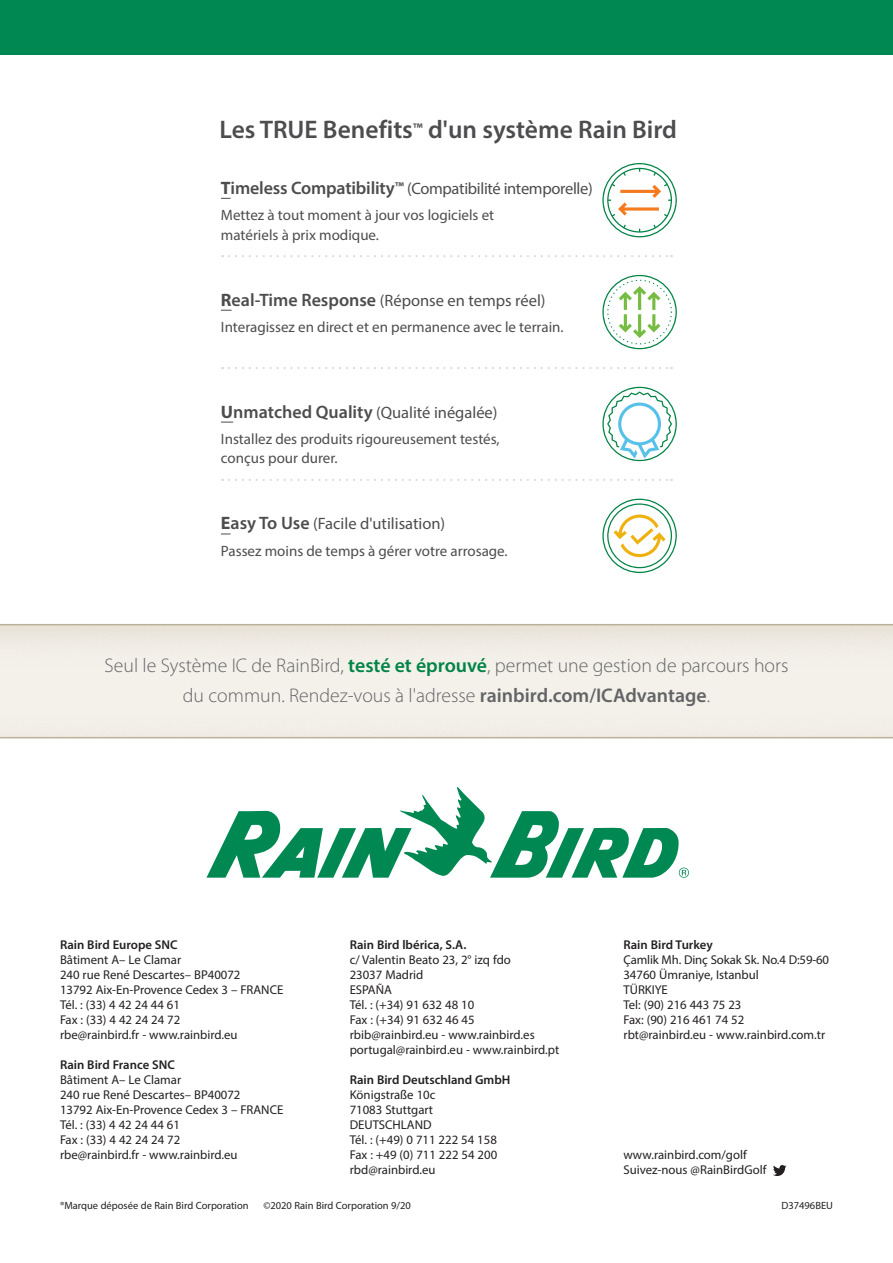
<style>
.page{position:relative;width:893px;height:1263px;background:#fff}
.page>*{position:absolute;margin:0;border:0;box-sizing:border-box;transform-origin:0 0}
.Body_Subhead_Rev{font:600 25.5px "Myriad Pro";color:#4d4d4f}
.t1{font:300 19.8px/30.3px "Myriad Pro";color:#636466;text-align:center}
.Body_Copy_Rev{font:16.5px "Myriad Pro";color:#4d4d4f}
.Body_Copy_Rev-2{font:16.5px "Myriad Pro";letter-spacing:-.02em;color:#4d4d4f}
.Sidebar_Rev{font:15px/19.5px "Myriad Pro";color:#4d4d4f}
.Address_Body{font:12.75px "Myriad Pro";color:#231f20}
.Address_Body-2{font:600 12.75px "Myriad Pro";color:#231f20}
.t2{font:10.5px "Myriad Pro";color:#231f20}
.s1{font-size:15.6px}
.s2{font-weight:700;font-size:18px}
.s3{font-weight:600;font-size:18px}
.s4{font-weight:600;font-size:14.4px}
.s5{font-weight:600;color:#008445}
.s6{font-weight:600}
</style>
<div class="page">
<div style="left:0;top:0;width:893px;height:54px;background:#008852"></div>
<svg style="left:206px;top:787px;width:483px;height:91px"></svg>
<div style="left:0;top:624px;width:893px;height:113px;background:#e8e1d6;opacity:.75"></div>
<hr style="left:0;top:624px;width:893px;height:1px;background:#bab199">
<hr style="left:0;top:737px;width:893px;height:1px;background:#bab199">
<svg style="left:602px;top:163px;width:75px;height:74px"></svg>
<svg style="left:602px;top:275px;width:75px;height:74px"></svg>
<svg style="left:602px;top:387px;width:75px;height:74px"></svg>
<svg style="left:221px;top:422px;width:12px;height:1px"></svg>
<svg style="left:602px;top:499px;width:75px;height:74px"></svg>
<svg style="left:229px;top:479px;width:443px;height:2px"></svg>
<svg style="left:229px;top:367px;width:443px;height:2px"></svg>
<svg style="left:229px;top:255px;width:443px;height:2px"></svg>
<svg style="left:773px;top:1165px;width:13px;height:11px"></svg>
<p class="Body_Subhead_Rev" style="left:219px;top:113px;width:459px">Les TRUE Benefits<span class="s1">™</span> d'un système Rain Bird</p>
<p class="Body_Copy_Rev-2" style="left:221px;top:178px;width:373px"><span class="s2">T</span><span class="s3">imeless Compatibility</span><span class="s4">™</span> (Compatibilité intemporelle)</p>
<p class="Sidebar_Rev" style="left:221px;top:205px;width:275px">Mettez à tout moment à jour vos logiciels et matériels à prix modique.</p>
<p class="Body_Copy_Rev" style="left:221px;top:290px;width:326px"><span class="s2">R</span><span class="s3">eal-Time Response</span> (Réponse en temps réel)</p>
<p class="Sidebar_Rev" style="left:221px;top:317px;width:344px">Interagissez en direct et en permanence avec le terrain.</p>
<p class="Body_Copy_Rev" style="left:221px;top:402px;width:278px"><span class="s2">U</span><span class="s3">nmatched Quality</span> (Qualité inégalée)</p>
<p class="Sidebar_Rev" style="left:221px;top:429px;width:280px">Installez des produits rigoureusement testés, conçus pour durer.</p>
<p class="Body_Copy_Rev" style="left:221px;top:514px;width:226px"><span class="s2">E</span><span class="s3">asy To Use</span> (Facile d'utilisation)</p>
<p class="Sidebar_Rev" style="left:221px;top:541px;width:288px">Passez moins de temps à gérer votre arrosage.</p>
<p class="t1" style="left:105px;top:650px;width:685px">Seul le Système IC de RainBird, <span class="s5">testé et éprouvé</span>, permet une gestion de parcours hors du commun. Rendez-vous à l'adresse <span class="s6">rainbird.com/ICAdvantage</span>.</p>
<p class="Address_Body-2" style="left:60px;top:937px;width:119px">Rain Bird Europe SNC</p>
<p class="Address_Body" style="left:60px;top:952px;width:123px">Bâtiment A– Le Clamar</p>
<p class="Address_Body" style="left:60px;top:967px;width:182px">240 rue René Descartes– BP40072</p>
<p class="Address_Body" style="left:60px;top:982px;width:225px">13792 Aix-En-Provence Cedex 3 – FRANCE</p>
<p class="Address_Body" style="left:60px;top:997px;width:121px">Tél. : (33) 4 42 24 44 61</p>
<p class="Address_Body" style="left:60px;top:1012px;width:122px">Fax : (33) 4 42 24 24 72</p>
<p class="Address_Body" style="left:60px;top:1027px;width:179px">rbe@rainbird.fr - www.rainbird.eu</p>
<p class="Address_Body-2" style="left:60px;top:1057px;width:116px">Rain Bird France SNC</p>
<p class="Address_Body" style="left:60px;top:1072px;width:123px">Bâtiment A– Le Clamar</p>
<p class="Address_Body" style="left:60px;top:1087px;width:182px">240 rue René Descartes– BP40072</p>
<p class="Address_Body" style="left:60px;top:1102px;width:225px">13792 Aix-En-Provence Cedex 3 – FRANCE</p>
<p class="Address_Body" style="left:60px;top:1117px;width:121px">Tél. : (33) 4 42 24 44 61</p>
<p class="Address_Body" style="left:60px;top:1132px;width:122px">Fax : (33) 4 42 24 24 72</p>
<p class="Address_Body" style="left:60px;top:1147px;width:179px">rbe@rainbird.fr - www.rainbird.eu</p>
<p class="Address_Body-2" style="left:350px;top:937px;width:118px">Rain Bird lbérica, S.A.</p>
<p class="Address_Body" style="left:350px;top:952px;width:163px">c/ Valentin Beato 23, 2° izq fdo</p>
<p class="Address_Body" style="left:350px;top:967px;width:75px">23037 Madrid</p>
<p class="Address_Body" style="left:350px;top:982px;width:44px">ESPAÑA</p>
<p class="Address_Body" style="left:350px;top:997px;width:126px">Tél. : (+34) 91 632 48 10</p>
<p class="Address_Body" style="left:350px;top:1012px;width:126px">Fax : (+34) 91 632 46 45</p>
<p class="Address_Body" style="left:350px;top:1027px;width:187px">rbib@rainbird.eu - www.rainbird.es</p>
<p class="Address_Body" style="left:350px;top:1042px;width:211px">portugal@rainbird.eu - www.rainbird.pt</p>
<p class="Address_Body-2" style="left:350px;top:1072px;width:162px">Rain Bird Deutschland GmbH</p>
<p class="Address_Body" style="left:350px;top:1087px;width:87px">Königstraße 10c</p>
<p class="Address_Body" style="left:350px;top:1102px;width:85px">71083 Stuttgart</p>
<p class="Address_Body" style="left:350px;top:1117px;width:83px">DEUTSCHLAND</p>
<p class="Address_Body" style="left:350px;top:1132px;width:149px">Tél. : (+49) 0 711 222 54 158</p>
<p class="Address_Body" style="left:350px;top:1147px;width:149px">Fax : +49 (0) 711 222 54 200</p>
<p class="Address_Body" style="left:350px;top:1162px;width:87px">rbd@rainbird.eu</p>
<p class="t2" style="left:60px;top:1199px;width:190px">®Marque déposée de Rain Bird Corporation</p>
<p class="t2" style="left:263px;top:1199px;width:149px">©2020 Rain Bird Corporation 9/20</p>
<p class="Address_Body-2" style="left:623px;top:937px;width:91px">Rain Bird Turkey</p>
<p class="Address_Body" style="left:623px;top:952px;width:207px">Çamlik Mh. Dinç Sokak Sk. No.4 D:59-60</p>
<p class="Address_Body" style="left:623px;top:967px;width:137px">34760 Ümraniye, Istanbul</p>
<p class="Address_Body" style="left:623px;top:982px;width:46px">TÜRKIYE</p>
<p class="Address_Body" style="left:623px;top:997px;width:120px">Tel: (90) 216 443 75 23</p>
<p class="Address_Body" style="left:623px;top:1012px;width:122px">Fax: (90) 216 461 74 52</p>
<p class="Address_Body" style="left:623px;top:1027px;width:203px">rbt@rainbird.eu - www.rainbird.com.tr</p>
<p class="Address_Body" style="left:623px;top:1147px;width:125px">www.rainbird.com/golf</p>
<p class="Address_Body" style="left:623px;top:1162px;width:144px">Suivez-nous @RainBirdGolf</p>
<p class="t2" style="left:781px;top:1199px;width:53px">D37496BEU</p>
</div>
